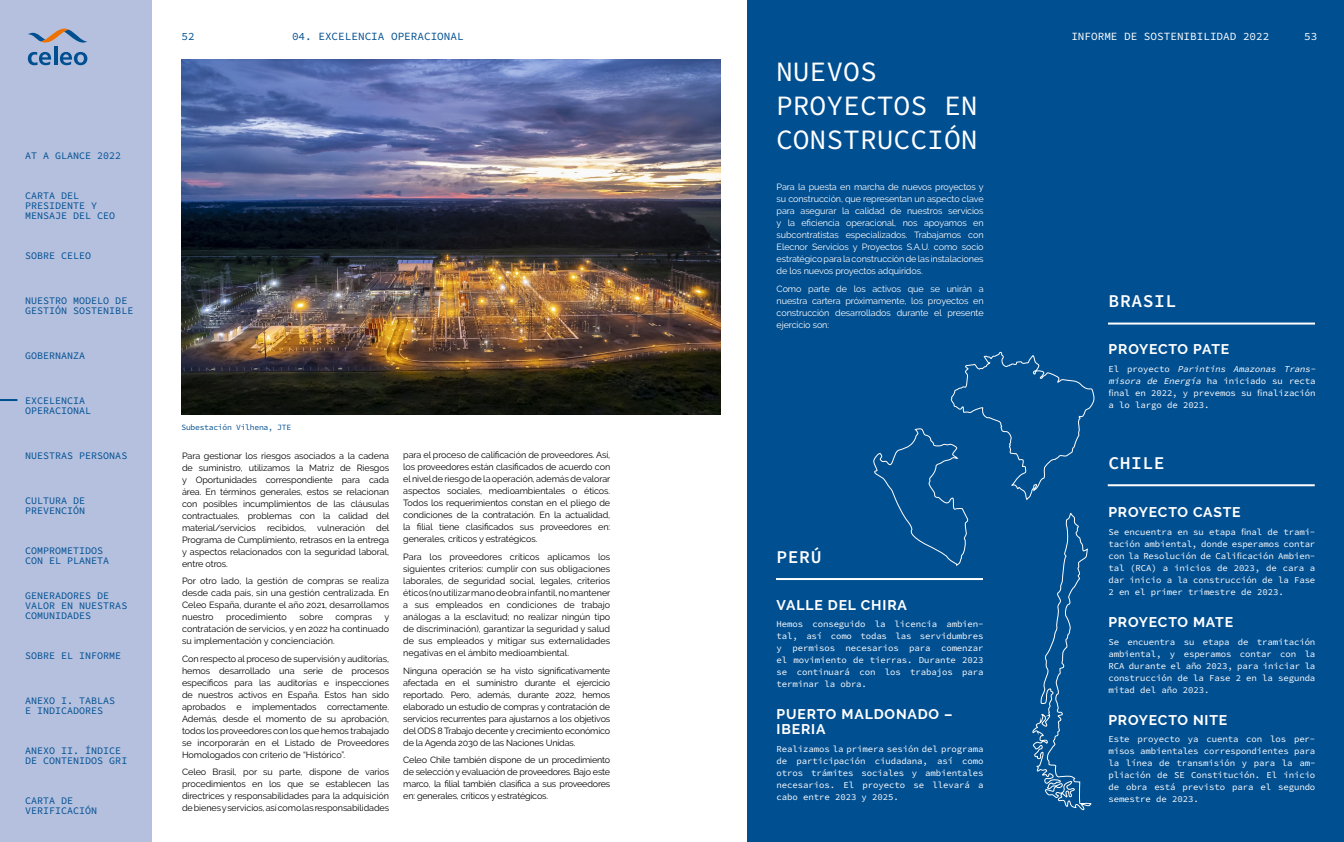
<style>
.page{position:relative;width:1344px;height:842px;background:#fff}
.page>*{position:absolute;margin:0;border:0;box-sizing:border-box;transform-origin:0 0}
.t1{font:28px/34px "Source Code Pro";color:#fff}
.t2{font:600 18px "Source Code Pro";letter-spacing:.03em;color:#fff}
.t3{font:700 14px/15px "Raleway";letter-spacing:.06em;color:#fff}
.t4{font:11px "Source Code Pro";color:#fff}
.t5{font:11px "Source Code Pro";color:#004f91}
.t6{font:10px/10px "Source Code Pro";color:#004f91}
.t7{font:9px/12px "Raleway";letter-spacing:-.01em;color:#000;text-align:justify}
.t8{font:9px/12px "Source Code Pro";letter-spacing:-.01em;color:#fff;text-align:justify}
.t9{font:9px/12px "Raleway";letter-spacing:-.01em;color:#fff;text-align:justify}
.t10{font:8px "Source Code Pro";letter-spacing:-.03em;color:#004f91}
.s1{font-style:italic}
</style>
<div class="page">
<div style="left:747px;top:0;width:597px;height:842px;background:#004f91"></div>
<div style="left:0;top:0;width:151px;height:842px;background:#b5c0de"></div>
<svg style="left:28px;top:52px;width:23px;height:13px"></svg>
<hr style="left:54px;top:46px;width:3px;height:19px;background:#004f91">
<svg style="left:60px;top:52px;width:27px;height:13px"></svg>
<svg style="left:28px;top:29px;width:59px;height:14px"></svg>
<hr style="left:1108px;top:323px;width:207px;height:2px;background:#fff">
<hr style="left:776px;top:578px;width:207px;height:2px;background:#fff">
<hr style="left:1107px;top:484px;width:207px;height:2px;background:#fff">
<svg style="left:871px;top:351px;width:224px;height:460px"></svg>
<img style="left:181px;top:60px;width:539px;height:354px">
<svg style="left:0;top:399px;width:17px;height:2px"></svg>
<p class="t6" style="left:25px;top:151px;width:97px">AT A GLANCE 2022</p>
<p class="t6" style="left:25px;top:191px;width:91px">CARTA DEL<br>PRESIDENTE Y<br>MENSAJE DEL CEO</p>
<p class="t6" style="left:25px;top:251px;width:67px">SOBRE CELEO</p>
<p class="t6" style="left:25px;top:296px;width:110px">NUESTRO MODELO DE<br>GESTIÓN SOSTENIBLE</p>
<p class="t6" style="left:25px;top:351px;width:61px">GOBERNANZA</p>
<p class="t6" style="left:25px;top:396px;width:67px">EXCELENCIA<br>OPERACIONAL</p>
<p class="t6" style="left:25px;top:451px;width:104px">NUESTRAS PERSONAS</p>
<p class="t6" style="left:25px;top:496px;width:61px">CULTURA DE<br>PREVENCIÓN</p>
<p class="t6" style="left:25px;top:546px;width:85px">COMPROMETIDOS<br>CON EL PLANETA</p>
<p class="t6" style="left:25px;top:591px;width:104px">GENERADORES DE<br>VALOR EN NUESTRAS<br>COMUNIDADES</p>
<p class="t6" style="left:25px;top:651px;width:97px">SOBRE EL INFORME</p>
<p class="t6" style="left:25px;top:696px;width:91px">ANEXO I. TABLAS<br>E INDICADORES</p>
<p class="t6" style="left:25px;top:746px;width:104px">ANEXO II. ÍNDICE<br>DE CONTENIDOS GRI</p>
<p class="t6" style="left:25px;top:796px;width:73px">CARTA DE<br>VERIFICACIÓN</p>
<p class="t5" style="left:181px;top:28px;width:15px">52</p>
<p class="t4" style="left:1071px;top:28px;width:199px">INFORME DE SOSTENIBILIDAD 2022</p>
<p class="t4" style="left:1304px;top:28px;width:15px">53</p>
<p class="t5" style="left:292px;top:28px;width:173px">04. EXCELENCIA OPERACIONAL</p>
<p class="t10" style="left:181px;top:421px;width:111px">Subestación Vilhena, JTE</p>
<p class="t7" style="left:182px;top:449px;width:209px">Para gestionar los riesgos asociados a la cadena de suministro, utilizamos la Matriz de Riesgos y Oportunidades correspondiente para cada área. En términos generales, estos se relacionan con posibles incumplimientos de las cláusulas contractuales, problemas con la calidad del material/servicios recibidos, vulneración del Programa de Cumplimiento, retrasos en la entrega y aspectos relacionados con la seguridad laboral, entre otros.</p>
<p class="t7" style="left:182px;top:575px;width:208px">Por otro lado, la gestión de compras se realiza desde cada país, sin una gestión centralizada. En Celeo España, durante el año 2021, desarrollamos nuestro</p>
<p class="t7" style="left:226px;top:611px;width:62px">procedimiento</p>
<p class="t7" style="left:299px;top:611px;width:25px">sobre</p>
<p class="t7" style="left:336px;top:611px;width:38px">compras</p>
<p class="t7" style="left:182px;top:611px;width:209px;text-indent:202px">y contratación de servicios, y en 2022 ha continuado su implementación y concienciación.</p>
<p class="t7" style="left:182px;top:653px;width:208px">Con respecto al proceso de supervisión y auditorías, hemos desarrollado una serie de procesos específicos para las auditorías e inspecciones de nuestros activos en España. Estos han sido aprobados e implementados correctamente.<br>Además, desde el momento de su aprobación, todos los proveedores con los que hemos trabajado se incorporarán en el Listado de Proveedores Homologados con criterio de “Histórico”.</p>
<p class="t7" style="left:182px;top:766px;width:208px">Celeo Brasil, por su parte, dispone de varios procedimientos en los que se establecen las directrices y responsabilidades para la adquisición de bienes y servicios, así como las responsabilidades</p>
<p class="t7" style="left:403px;top:449px;width:209px">para el proceso de calificación de proveedores. Así, los proveedores están clasificados de acuerdo con el nivel de riesgo de la operación, además de valorar aspectos sociales, medioambientales o éticos.<br>Todos los requerimientos constan en el pliego de condiciones de la contratación. En la actualidad, la filial tiene clasificados sus proveedores en: generales, críticos y estratégicos.</p>
<p class="t7" style="left:403px;top:551px;width:209px">Para los proveedores críticos aplicamos los siguientes criterios: cumplir con sus obligaciones laborales, de seguridad social, legales, criterios éticos (no utilizar mano de obra infantil, no mantener a sus empleados en condiciones de trabajo análogas a la esclavitud; no realizar ningún tipo de discriminación), garantizar la seguridad y salud de sus empleados y mitigar sus externalidades negativas en el ámbito medioambiental.</p>
<p class="t7" style="left:403px;top:664px;width:208px">Ninguna operación se ha visto significativamente afectada en el suministro durante el ejercicio reportado. Pero, además, durante 2022, hemos elaborado un estudio de compras y contratación de servicios recurrentes para ajustarnos a los objetivos del ODS 8 Trabajo decente y crecimiento económico de la Agenda 2030 de las Naciones Unidas.</p>
<p class="t7" style="left:403px;top:754px;width:208px">Celeo Chile también dispone de un procedimiento de selección y evaluación de proveedores. Bajo este marco, la filial también clasifica a sus proveedores en: generales, críticos y estratégicos.</p>
<h1 class="t1" style="left:776px;top:55px;width:203px">NUEVOS<br>PROYECTOS EN<br>CONSTRUCCIÓN</h1>
<p class="t9" style="left:776px;top:181px;width:209px">Para la puesta en marcha de nuevos proyectos y su construcción, que representan un aspecto clave para asegurar la calidad de nuestros servicios y la eficiencia operacional, nos apoyamos en subcontratistas especializados. Trabajamos con Elecnor Servicios y Proyectos S.A.U. como socio estratégico para la construcción de las instalaciones de los nuevos proyectos adquiridos.</p>
<p class="t9" style="left:776px;top:282px;width:208px">Como parte de los activos que se unirán a nuestra cartera próximamente, los proyectos en construcción desarrollados durante el presente ejercicio son:</p>
<h2 class="t2" style="left:776px;top:544px;width:46px">PERÚ</h2>
<h3 class="t3" style="left:776px;top:597px;width:132px">VALLE DEL CHIRA</h3>
<p class="t8" style="left:776px;top:619px;width:208px">Hemos conseguido la licencia ambien&shy;tal, así como todas las servidumbres y permisos necesarios para comenzar el movimiento de tierras. Durante 2023 se continuará con los trabajos para terminar la obra.</p>
<h3 class="t3" style="left:776px;top:707px;width:178px">PUERTO MALDONADO –<br>IBERIA</h3>
<p class="t8" style="left:776px;top:743px;width:208px">Realizamos la primera sesión del programa de participación ciudadana, así como otros trámites sociales y ambientales necesarios. El proyecto se llevará a cabo entre 2023 y 2025.</p>
<h2 class="t2" style="left:1108px;top:288px;width:69px">BRASIL</h2>
<h3 class="t3" style="left:1108px;top:342px;width:122px">PROYECTO PATE</h3>
<p class="t8" style="left:1108px;top:363px;width:211px;text-align:left">E l p r o y e c t o <span class="s1">Parintins Amazonas Trans&shy;misora de Energía</span> ha iniciado su recta final en 2022, y prevemos su finalización a lo largo de 2023.</p>
<h2 class="t2" style="left:1108px;top:450px;width:58px">CHILE</h2>
<h3 class="t3" style="left:1108px;top:505px;width:134px">PROYECTO CASTE</h3>
<p class="t8" style="left:1108px;top:526px;width:208px">Se encuentra en su etapa final de trami&shy;tación ambiental, donde esperamos contar con la Resolución de Calificación Ambien&shy;tal (RCA) a inicios de 2023, de cara a dar inicio a la construcción de la Fase 2 en el primer trimestre de 2023.</p>
<h3 class="t3" style="left:1108px;top:614px;width:126px">PROYECTO MATE</h3>
<p class="t8" style="left:1108px;top:636px;width:208px">Se encuentra su etapa de tramitación ambiental, y esperamos contar con la RCA durante el año 2023, para iniciar la construcción de la Fase 2 en la segunda mitad del año 2023.</p>
<h3 class="t3" style="left:1108px;top:712px;width:120px">PROYECTO NITE</h3>
<p class="t8" style="left:1108px;top:733px;width:208px">Este proyecto ya cuenta con los per&shy;misos ambientales correspondientes para la línea de transmisión y para la am&shy;pliación de SE Constitución. El inicio de obra está previsto para el segundo semestre de 2023.</p>
</div>
